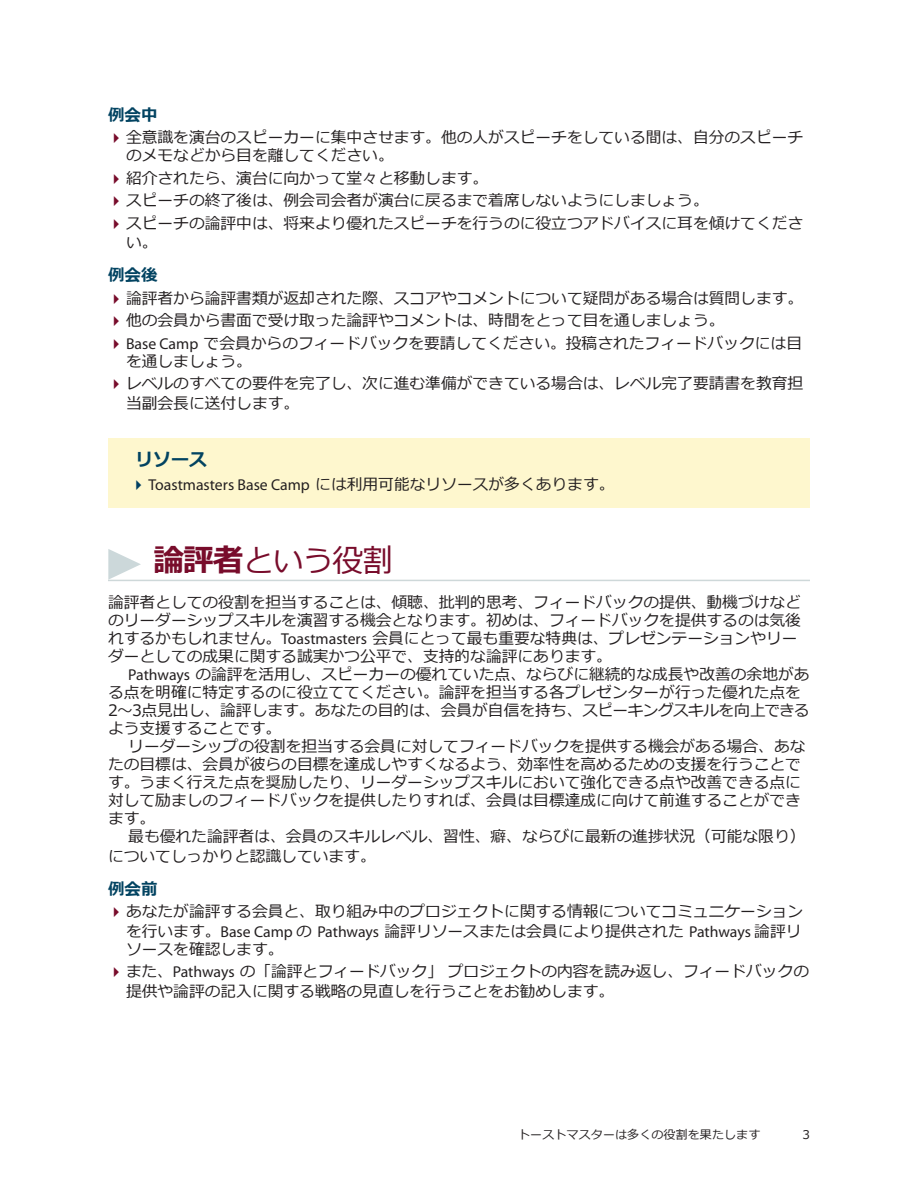
<style>
.page{position:relative;width:918px;height:1188px;background:#fff}
.page>*{position:absolute;margin:0;border:0;box-sizing:border-box;transform-origin:0 0}
.t1{font:31.5px "Meiryo";letter-spacing:-.03em;color:#780c2b}
.t2{font:700 18px "Meiryo";color:#024361}
.t3{font:700 16.5px "Meiryo";color:#024361}
.t4{font:15.75px/18px "Meiryo";color:#231f20}
.t5{font:15.75px "Myriad Pro";color:#231f20}
.t6{font:12px "Meiryo";letter-spacing:.01em;color:#231f20}
.s1{font-family:"Myriad Pro"}
.s2{font-family:"Meiryo"}
.s3{font-weight:700}
</style>
<div class="page">
<div style="left:108px;top:438px;width:702px;height:45px;background:#fef7ce"></div>
<div style="left:108px;top:464px;width:702px;height:43px;background:#fef7ce"></div>
<hr style="left:108px;top:580px;width:702px;height:1px;background:#ced8d9">
<svg style="left:108px;top:549px;width:33px;height:31px"></svg>
<p class="t3" style="left:108px;top:103px;width:51px">例会中</p>
<p class="t4" style="left:126px;top:129px;width:679px">全意識を演台のスピーカーに集中させます。他の人がスピーチをしている間は、自分のスピーチのメモなどから目を離してください。</p>
<p class="t4" style="left:126px;top:168px;width:679px;line-height:22.5px">紹介されたら、演台に向かって堂々と移動します。<br>スピーチの終了後は、例会司会者が演台に戻るまで着席しないようにしましょう。<br>スピーチの論評中は、将来より優れたスピーチを行うのに役立つアドバイスに耳を傾けてくださ</p>
<p class="t4" style="left:126px;top:234px;width:33px">い。</p>
<p class="t3" style="left:108px;top:264px;width:51px">例会後</p>
<p class="t4" style="left:126px;top:288px;width:679px;line-height:22.5px">論評者から論評書類が返却された際、スコアやコメントについて疑問がある場合は質問します。他の会員から書面で受け取った論評やコメントは、時間をとって目を通しましょう。<br><span class="s1">Base Camp</span> で会員からのフィードバックを要請してください。投稿されたフィードバックには目</p>
<p class="t4" style="left:126px;top:351px;width:679px;line-height:22.5px">を通しましょう。<br>レベルのすべての要件を完了し、次に進む準備ができている場合は、レベル完了要請書を教育担</p>
<p class="t4" style="left:126px;top:395px;width:175px">当副会長に送付します。</p>
<p class="t2" style="left:135px;top:447px;width:73px">リソース</p>
<p class="t5" style="left:148px;top:476px;width:468px">Toastmasters Base Camp <span class="s2">には利用可能なリソースが多くあります。</span></p>
<h1 class="t1" style="left:153px;top:539px;width:242px"><span class="s3">論評者</span>という役割</h1>
<p class="t4" style="left:108px;top:594px;width:694px">論評者としての役割を担当することは、傾聴、批判的思考、フィードバックの提供、動機づけなどのリーダーシップスキルを演習する機会となります。初めは、フィードバックを提供するのは気後れするかもしれません。<span class="s1">Toastmasters</span> 会員にとって最も重要な特典は、プレゼンテーションやリーダーとしての成果に関する誠実かつ公平で、支持的な論評にあります。</p>
<p class="t4" style="left:108px;top:666px;width:703px;text-indent:20px"><span class="s1">Pathways</span> の論評を活用し、スピーカーの優れていた点、ならびに継続的な成長や改善の余地がある点を明確に特定するのに役立ててください。論評を担当する各プレゼンターが行った優れた点を2～3点見出し、論評します。あなたの目的は、会員が自信を持ち、スピーキングスキルを向上できるよう支援することです。</p>
<p class="t4" style="left:108px;top:738px;width:699px;text-indent:20px">リーダーシップの役割を担当する会員に対してフィードバックを提供する機会がある場合、あなたの目標は、会員が彼らの目標を達成しやすくなるよう、効率性を高めるための支援を行うことです。うまく行えた点を奨励したり、リーダーシップスキルにおいて強化できる点や改善できる点に対して励ましのフィードバックを提供したりすれば、会員は目標達成に向けて前進することができます。</p>
<p class="t4" style="left:108px;top:828px;width:699px;line-height:19.5px;text-indent:20px">最も優れた論評者は、会員のスキルレベル、習性、癖、ならびに最新の進捗状況（可能な限り）についてしっかりと認識しています。</p>
<p class="t3" style="left:108px;top:877px;width:51px">例会前</p>
<p class="t4" style="left:126px;top:903px;width:679px;line-height:19.5px">あなたが論評する会員と、取り組み中のプロジェクトに関する情報についてコミュニケーションを行います。<span class="s1">Base Camp</span> の <span class="s1">Pathways</span> 論評リソースまたは会員により提供された <span class="s1">Pathways</span> 論評リ</p>
<p class="t4" style="left:126px;top:939px;width:685px;line-height:22.5px">ソースを確認します。<br>また、<span class="s1">Pathways</span> の「論評とフィードバック」 プロジェクトの内容を読み返し、フィードバックの</p>
<p class="t4" style="left:126px;top:983px;width:490px">提供や論評の記入に関する戦略の見直しを行うことをお勧めします。</p>
<p class="t6" style="left:518px;top:1126px;width:244px">トーストマスターは多くの役割を果たします</p>
<p class="t6" style="left:803px;top:1126px;width:9px">3</p>
</div>
